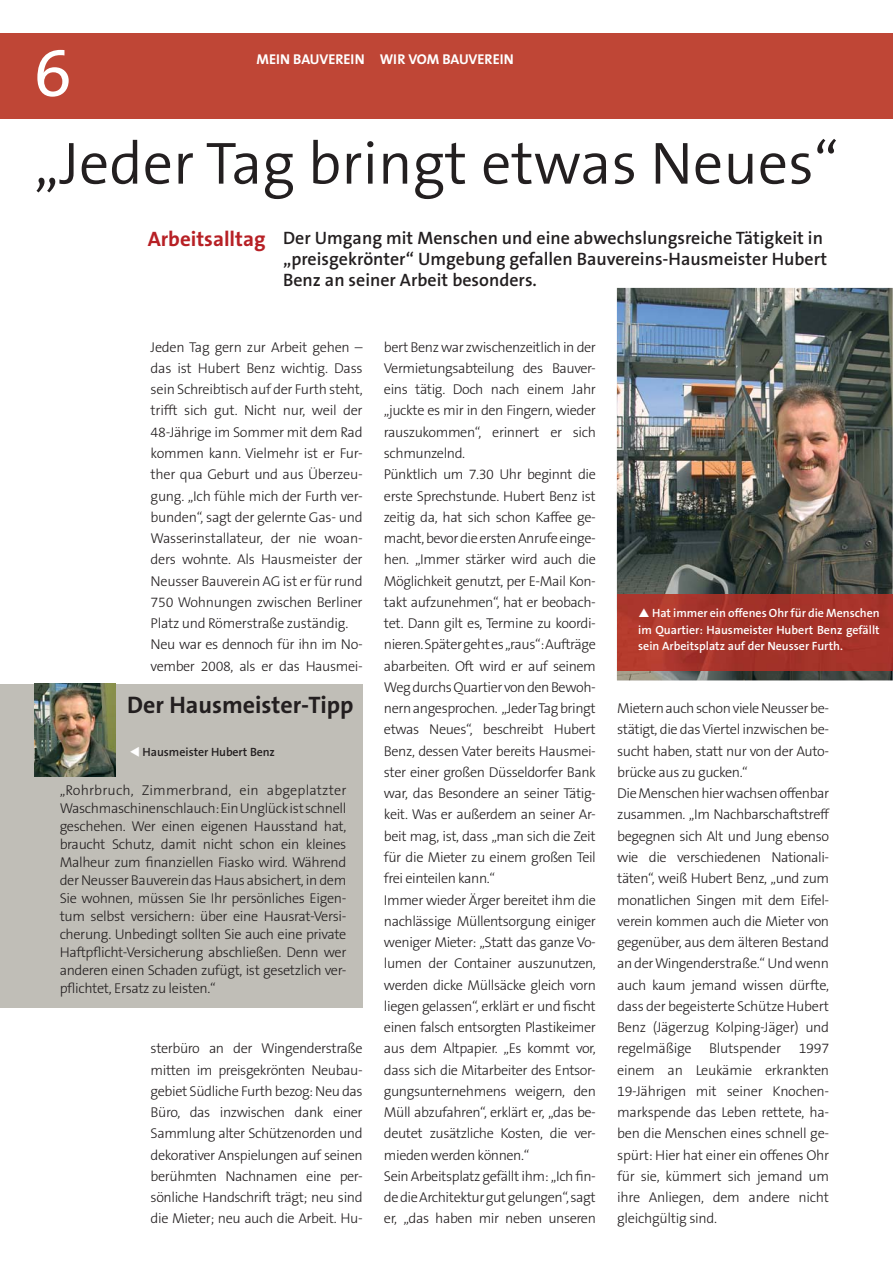
<style>
.page{position:relative;width:893px;height:1263px;background:#fff}
.page>*{position:absolute;margin:0;border:0;box-sizing:border-box;transform-origin:0 0}
.t1{font:67.5px "The Sans Caps";color:#fff}
.t2{font:300 60px "The Sans B4";color:#231f20}
.t3{font:700 24px "The Sans B7";color:#231f20}
.t4{font:700 21px "The Sans B7";color:#b72025}
.t5{font:600 18px/21px "The Sans B6";color:#231f20}
.t6{font:300 14.25px/21.3px "The Sans B3";letter-spacing:-.03em;color:#231f20}
.t7{font:14.25px "The Sans Bold Caps";color:#fff}
.t8{font:600 12px/16.5px "The Sans B6";color:#fff;text-align:justify}
.t9{font:600 12px "The Sans B6";color:#231f20}
</style>
<div class="page">
<div style="left:0;top:34px;width:893px;height:85px;background:#bf4636"></div>
<img style="left:617px;top:288px;width:276px;height:392px">
<img style="left:617px;top:594px;width:276px;height:77px">
<div style="left:0;top:684px;width:363px;height:324px;background:#c0beb7"></div>
<img style="left:34px;top:684px;width:82px;height:93px">
<svg style="left:639px;top:608px;width:10px;height:9px"></svg>
<h1 class="t1" style="left:33px;top:33px;width:40px">6</h1>
<p class="t7" style="left:256px;top:51px;width:259px">MEIN BAUVEREIN WIR VOM BAUVEREIN</p>
<h2 class="t2" style="left:34px;top:134px;width:806px">„Jeder Tag bringt etwas Neues“</h2>
<h3 class="t4" style="left:148px;top:228px;width:119px">Arbeitsalltag</h3>
<p class="t5" style="left:283px;top:228px;width:546px">Der Umgang mit Menschen und eine abwechslungsreiche Tätigkeit in „preisgekrönter“ Umgebung gefallen Bauvereins-Hausmeister Hubert<br>Benz an seiner Arbeit besonders.</p>
<p class="t6" style="left:151px;top:337px;width:213px">Jeden Tag gern zur Arbeit gehen – das ist Hubert Benz wichtig. Dass sein Schreibtisch auf der Furth steht, trifft sich gut. Nicht nur, weil der 48-Jährige im Sommer mit dem Rad kommen kann. Vielmehr ist er Fur&shy;ther qua Geburt und aus Überzeu&shy;gung. „Ich fühle mich der Furth ver&shy;bunden“, sagt der gelernte Gas- und Wasserinstallateur, der nie woan&shy;ders wohnte. Als Hausmeister der Neusser Bauverein AG ist er für rund 750 Wohnungen zwischen Berliner Platz und Römerstraße zuständig.<br>Neu war es dennoch für ihn im No&shy;vember 2008, als er das Hausmei-</p>
<h3 class="t3" style="left:127px;top:693px;width:228px">Der Hausmeister-Tipp</h3>
<p class="t9" style="left:143px;top:746px;width:134px">Hausmeister Hubert Benz</p>
<p class="t6" style="left:60px;top:782px;width:288px;line-height:18px;text-align:justify">„Rohrbruch, Zimmerbrand, ein abgeplatzter Waschmaschinenschlauch: Ein Unglück ist schnell geschehen. Wer einen eigenen Hausstand hat, braucht Schutz, damit nicht schon ein kleines Malheur zum finanziellen Fiasko wird. Während der Neusser Bauverein das Haus absichert, in dem Sie wohnen, müssen Sie Ihr persönliches Eigen&shy;tum selbst versichern: über eine Hausrat-Versi&shy;cherung. Unbedingt sollten Sie auch eine private Haftpflicht-Versicherung abschließen. Denn wer anderen einen Schaden zufügt, ist gesetzlich ver&shy;pflichtet, Ersatz zu leisten.“</p>
<p class="t6" style="left:151px;top:1038px;width:213px;text-align:justify">sterbüro an der Wingenderstraße mitten im preisgekrönten Neubau&shy;gebiet Südliche Furth bezog: Neu das Büro, das inzwischen dank einer Sammlung alter Schützenorden und dekorativer Anspielungen auf seinen berühmten Nachnamen eine per&shy;sönliche Handschrift trägt; neu sind die Mieter; neu auch die Arbeit. Hu-</p>
<p class="t6" style="left:384px;top:337px;width:214px">bert Benz war zwischenzeitlich in der Vermietungsabteilung des Bauver&shy;eins tätig. Doch nach einem Jahr „juckte es mir in den Fingern, wieder rauszukommen“, erinnert er sich schmunzelnd.<br>Pünktlich um 7.30 Uhr beginnt die erste Sprechstunde. Hubert Benz ist zeitig da, hat sich schon Kaffee ge&shy;macht, bevor die ersten Anrufe einge&shy;hen. „Immer stärker wird auch die Möglichkeit genutzt, per E-Mail Kon&shy;takt aufzunehmen“, hat er beobach&shy;tet. Dann gilt es, Termine zu koordi&shy;nieren. Später geht es „raus“: Aufträge abarbeiten. Oft wird er auf seinem Weg durchs Quartier von den Bewoh&shy;nern angesprochen. „Jeder Tag bringt etwas Neues“, beschreibt Hubert Benz, dessen Vater bereits Hausmei&shy;ster einer großen Düsseldorfer Bank war, das Besondere an seiner Tätig&shy;keit. Was er außerdem an seiner Ar&shy;beit mag, ist, dass „man sich die Zeit für die Mieter zu einem großen Teil frei einteilen kann.“<br>Immer wieder Ärger bereitet ihm die nachlässige Müllentsorgung einiger weniger Mieter: „Statt das ganze Vo&shy;lumen der Container auszunutzen, werden dicke Müllsäcke gleich vorn liegen gelassen“, erklärt er und fischt einen falsch entsorgten Plastikeimer aus dem Altpapier. „Es kommt vor, dass sich die Mitarbeiter des Entsor&shy;gungsunternehmens weigern, den Müll abzufahren“, erklärt er, „das be&shy;deutet zusätzliche Kosten, die ver&shy;mieden werden können.“<br>Sein Arbeitsplatz gefällt ihm: „Ich fin&shy;de die Architektur gut gelungen“, sagt er, „das haben mir neben unseren</p>
<p class="t8" style="left:638px;top:606px;width:243px;text-indent:14px">Hat immer ein offenes Ohr für die Menschen im Quartier: Hausmeister Hubert Benz gefällt sein Arbeitsplatz auf der Neusser Furth.</p>
<p class="t6" style="left:617px;top:698px;width:213px">Mietern auch schon viele Neusser be&shy;stätigt, die das Viertel inzwischen be&shy;sucht haben, statt nur von der Auto&shy;brücke aus zu gucken.“<br>Die Menschen hier wachsen offenbar zusammen. „Im Nachbarschaftstreff begegnen sich Alt und Jung ebenso wie die verschiedenen Nationali&shy;täten“, weiß Hubert Benz, „und zum monatlichen Singen mit dem Eifel&shy;verein kommen auch die Mieter von gegenüber, aus dem älteren Bestand an der Wingenderstraße.“ Und wenn auch kaum jemand wissen dürfte, dass der begeisterte Schütze Hubert Benz (Jägerzug Kolping-Jäger) und regelmäßige Blutspender 1997 einem an Leukämie erkrankten 19-Jährigen mit seiner Knochen&shy;markspende das Leben rettete, ha&shy;ben die Menschen eines schnell ge&shy;spürt: Hier hat einer ein offenes Ohr für sie, kümmert sich jemand um ihre Anliegen, dem andere nicht gleichgültig sind.</p>
</div>
